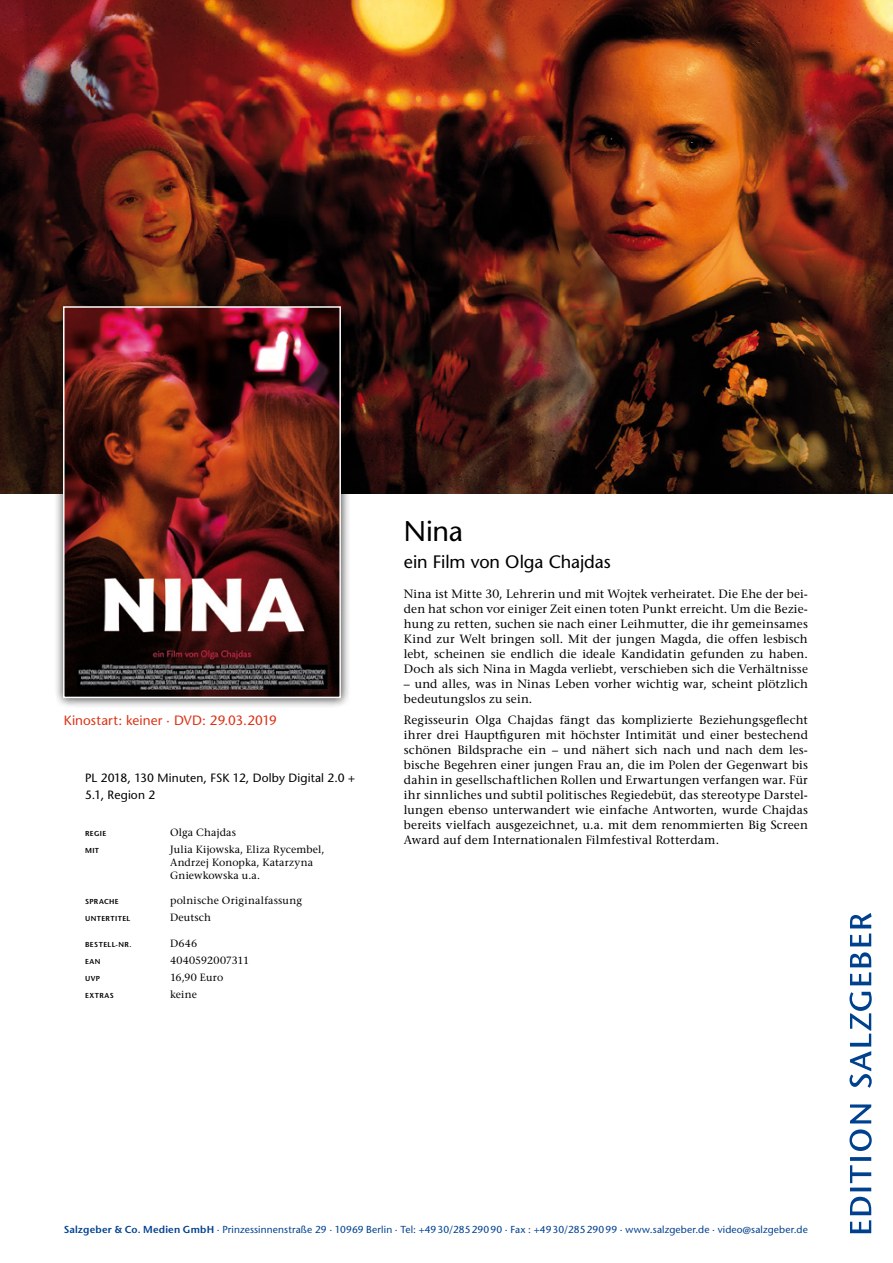
<style>
.page{position:relative;width:893px;height:1263px;background:#fff}
.page>*{position:absolute;margin:0;border:0;box-sizing:border-box;transform-origin:0 0}
.t1{font:28.5px "Stone Sans";color:#000}
.t2{font:18px "Stone Sans";letter-spacing:-.01em;color:#000}
.t3{font:13.5px "Stone Sans";letter-spacing:.005em;color:#dc3417}
.t4{font:500 12px/15px "Stone Serif Std";letter-spacing:.01em;color:#000;text-align:justify}
.t5{font:12px/17px "Stone Sans";letter-spacing:.01em;color:#000}
.t6{font:500 10.5px/12.8px "Stone Serif Std";letter-spacing:.015em;color:#000}
.t7{font:10.2px "Stone Sans";letter-spacing:.015em;color:#00418f}
.t8{font:600 7.2px "Stone Sans";letter-spacing:.055em;color:#000}
.s1{font-weight:600}
</style>
<div class="page">
<img style="left:0;top:0;width:893px;height:493px">
<div style="left:53px;top:296px;width:298px;height:412px;background:#000;opacity:.75"></div>
<img style="left:66px;top:309px;width:272px;height:386px">
<div style="left:63px;top:306px;width:278px;height:392px;border:2px solid #fff"></div>
<svg style="left:849px;top:913px;width:23px;height:320px"></svg>
<p class="t3" style="left:64px;top:712px;width:215px">Kinostart: keiner · DVD: 29.03.2019</p>
<p class="t5" style="left:85px;top:770px;width:271px">PL 2018, 130 Minuten, FSK 12, Dolby Digital 2.0 +<br>5.1, Region 2</p>
<p class="t8" style="left:85px;top:829px;width:23px">REGIE</p>
<p class="t6" style="left:170px;top:826px;width:68px">Olga Chajdas</p>
<p class="t8" style="left:85px;top:846px;width:16px">MIT</p>
<p class="t6" style="left:170px;top:843px;width:156px">Julia Kijowska, Eliza Rycembel,<br>Andrzej Konopka, Katarzyna<br>Gniewkowska u.a.</p>
<p class="t8" style="left:85px;top:897px;width:35px">SPRACHE</p>
<p class="t6" style="left:170px;top:894px;width:133px">polnische Originalfassung</p>
<p class="t8" style="left:85px;top:914px;width:47px">UNTERTITEL</p>
<p class="t6" style="left:170px;top:911px;width:43px">Deutsch</p>
<p class="t8" style="left:85px;top:940px;width:48px">BESTELL-NR.</p>
<p class="t6" style="left:170px;top:937px;width:28px">D646</p>
<p class="t8" style="left:85px;top:957px;width:17px">EAN</p>
<p class="t6" style="left:170px;top:954px;width:81px">4040592007311</p>
<p class="t8" style="left:85px;top:974px;width:17px">UVP</p>
<p class="t6" style="left:170px;top:971px;width:55px">16,90 Euro</p>
<p class="t8" style="left:85px;top:991px;width:30px">EXTRAS</p>
<p class="t6" style="left:170px;top:988px;width:28px">keine</p>
<h1 class="t1" style="left:404px;top:514px;width:61px">Nina</h1>
<h2 class="t2" style="left:404px;top:551px;width:208px">ein Film von Olga Chajdas</h2>
<p class="t4" style="left:404px;top:586px;width:405px">Nina ist Mitte 30, Lehrerin und mit Wojtek verheiratet. Die Ehe der bei&shy;den hat schon vor einiger Zeit einen toten Punkt erreicht. Um die Bezie&shy;hung zu retten, suchen sie nach einer Leihmutter, die ihr gemeinsames Kind zur Welt bringen soll. Mit der jungen Magda, die offen lesbisch lebt, scheinen sie endlich die ideale Kandidatin gefunden zu haben.<br>Doch als sich Nina in Magda verliebt, verschieben sich die Verhältnisse</p>
<p class="t4" style="left:404px;top:676px;width:405px">– und alles, was in Ninas Leben vorher wichtig war, scheint plötzlich bedeutungslos zu sein.</p>
<p class="t4" style="left:404px;top:712px;width:405px">Regisseurin Olga Chajdas fängt das komplizierte Beziehungsgeflecht ihrer drei Hauptfiguren mit höchster Intimität und einer bestechend schönen Bildsprache ein – und nähert sich nach und nach dem les&shy;bische Begehren einer jungen Frau an, die im Polen der Gegenwart bis dahin in gesellschaftlichen Rollen und Erwartungen verfangen war. Für ihr sinnliches und subtil politisches Regiedebüt, das stereotype Darstel&shy;lungen ebenso unterwandert wie einfache Antworten, wurde Chajdas bereits vielfach ausgezeichnet, u.a. mit dem renommierten Big Screen Award auf dem Internationalen Filmfestival Rotterdam.</p>
<p class="t7" style="left:64px;top:1223px;width:746px"><span class="s1">Salzgeber &amp; Co. Medien GmbH</span> · Prinzessinnenstraße 29 · 10969 Berlin · Tel: +4930/28529090 · Fax : +4930/28529099 · www.salzgeber.de · video@salzgeber.de</p>
</div>
